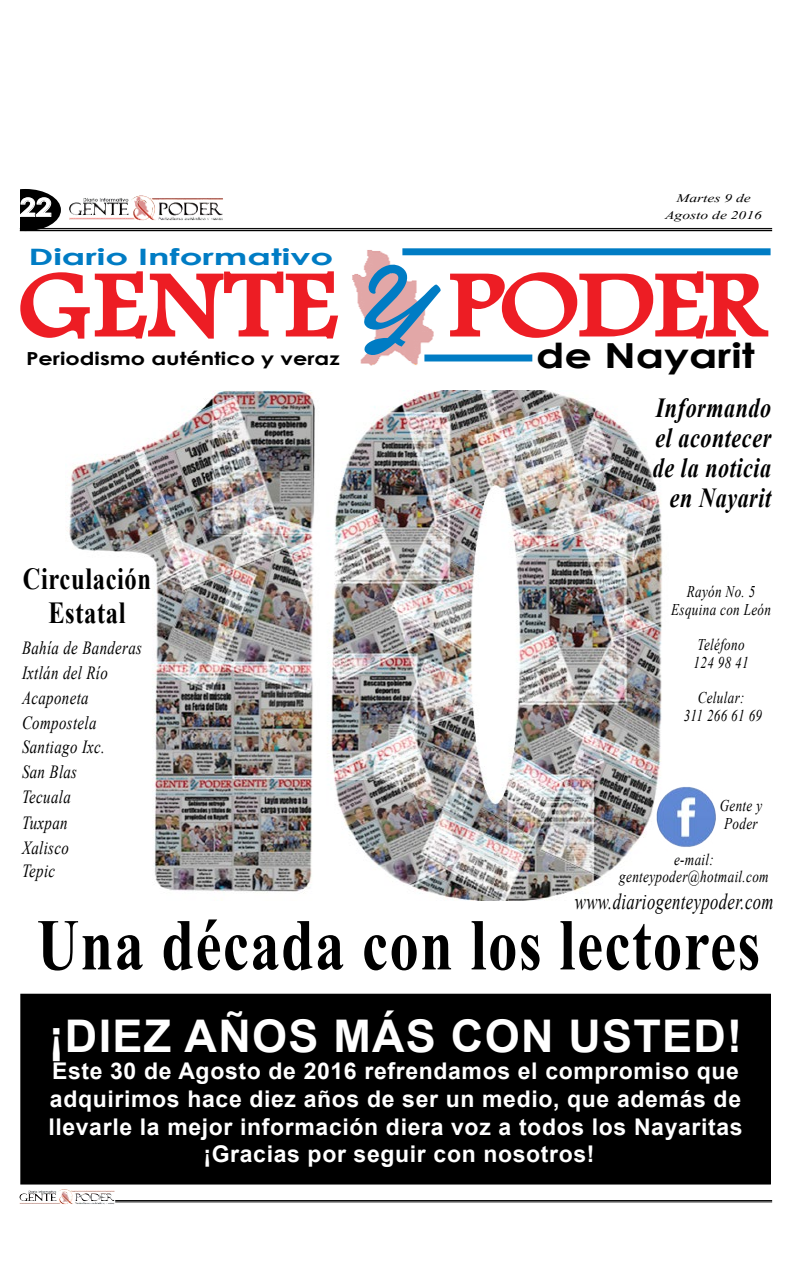
<style>
.page{position:relative;width:792px;height:1276px;background:#fff}
.page>*{position:absolute;margin:0;border:0;box-sizing:border-box;transform-origin:0 0}
.t1{font:700 73px "Times New Roman";letter-spacing:.025em;color:#000;scale:.8 1}
.t2{font:700 45px "Arial";letter-spacing:.03em;color:#fff}
.t3{font:700 34.5px "Century Gothic";color:#000;scale:1.25 1}
.t4{font:700 30.5px/34px "Times New Roman";letter-spacing:.025em;color:#000;text-align:center;scale:.8 1}
.t5{font:italic 700 27.5px/29.7px "Times New Roman";letter-spacing:.025em;color:#000;text-align:right;scale:.8 1}
.t6{font:700 25.2px "Century Gothic";color:#fff;scale:1.14 1}
.t7{font:700 23px/27.6px "Arial";letter-spacing:.03em;color:#fff;text-align:center}
.t8{font:700 22.6px "Century Gothic";color:#007cc4;scale:1.58 1}
.t9{font:italic 22.5px "Times New Roman";letter-spacing:.025em;color:#000;scale:.74 1}
.t10{font:italic 18.5px "Times New Roman";letter-spacing:.025em;color:#000;scale:.8 1}
.t11{font:700 18px "Century Gothic";color:#000;scale:1.25 1}
.t12{font:italic 16.4px/17.6px "Times New Roman";letter-spacing:.025em;color:#000;text-align:center;scale:.8 1}
.t13{font:14.6px "Vijaya";color:#000;scale:1.32 1}
</style>
<div class="page">
<img style="left:58px;top:1189px;width:14px;height:12px">
<img style="left:131px;top:196px;width:23px;height:20px">
<hr style="left:115px;top:1200px;width:657px;height:1px;background:#000">
<hr style="left:115px;top:1201px;width:657px;height:1px;background:#000">
<svg style="left:20px;top:189px;width:41px;height:41px;background:#454545"></svg>
<hr style="left:20px;top:228px;width:752px;height:1px;background:#000">
<hr style="left:20px;top:230px;width:752px;height:1px;background:#000">
<img style="left:67px;top:390px;width:596px;height:510px">
<div style="left:21px;top:994px;width:749px;height:190px;background:#000"></div>
<div style="left:20px;top:993px;width:751px;height:191px;border:1px solid #000"></div>
<img style="left:367px;top:250px;width:79px;height:112px">
<svg style="left:20px;top:256px;width:422px;height:110px"></svg>
<svg style="left:450px;top:271px;width:319px;height:68px"></svg>
<div style="left:402px;top:248px;width:369px;height:7px;background:#007cc4"></div>
<div style="left:424px;top:354px;width:108px;height:7px;background:#007cc4"></div>
<img style="left:649px;top:779px;width:67px;height:74px">
<p class="t6" style="left:20px;top:188px;width:30px">22</p>
<p class="t8" style="left:28px;top:240px;width:194px">Diario Informativo</p>
<p class="t13" style="left:676px;top:186px;width:58px">Martes 9 de</p>
<p class="t13" style="left:665px;top:204px;width:75px">Agosto de 2016</p>
<p class="t11" style="left:26px;top:345px;width:252px">Periodismo auténtico y veraz</p>
<h3 class="t3" style="left:536px;top:330px;width:176px">de Nayarit</h3>
<h3 class="t4" style="left:23px;top:560px;width:162px">Circulación<br>Estatal</h3>
<p class="t10" style="left:22px;top:634px;width:152px">Bahía de Banderas</p>
<p class="t10" style="left:22px;top:660px;width:109px">Ixtlán del Río</p>
<p class="t10" style="left:22px;top:685px;width:85px">Acaponeta</p>
<p class="t10" style="left:22px;top:710px;width:95px">Compostela</p>
<p class="t10" style="left:22px;top:734px;width:105px">Santiago Ixc.</p>
<p class="t10" style="left:22px;top:759px;width:70px">San Blas</p>
<p class="t10" style="left:22px;top:784px;width:63px">Tecuala</p>
<p class="t10" style="left:22px;top:835px;width:60px">Xalisco</p>
<p class="t10" style="left:22px;top:809px;width:59px">Tuxpan</p>
<p class="t10" style="left:22px;top:858px;width:43px">Tepic</p>
<p class="t5" style="left:653px;top:393px;width:149px">Informando el acontecer de la noticia en Nayarit</p>
<p class="t12" style="left:671px;top:582px;width:126px">Rayón No. 5<br>Esquina con León</p>
<p class="t12" style="left:694px;top:635px;width:70px;text-align:left">Teléfono<br>124 98 41</p>
<p class="t12" style="left:684px;top:688px;width:100px">Celular:<br>311 266 61 69</p>
<p class="t12" style="left:720px;top:796px;width:55px;text-align:left">Gente y<br>Poder</p>
<p class="t12" style="left:619px;top:850px;width:188px">e-mail: genteypoder@hotmail.com</p>
<p class="t9" style="left:575px;top:886px;width:270px">www.diariogenteypoder.com</p>
<h1 class="t1" style="left:37px;top:892px;width:906px">Una década con los lectores</h1>
<h2 class="t2" style="left:49px;top:1004px;width:695px">¡DIEZ AÑOS MÁS CON USTED!</h2>
<p class="t7" style="left:48px;top:1057px;width:696px">Este 30 de Agosto de 2016 refrendamos el compromiso que adquirimos hace diez años de ser un medio, que además de llevarle la mejor información diera voz a todos los Nayaritas ¡Gracias por seguir con nosotros!</p>
</div>
